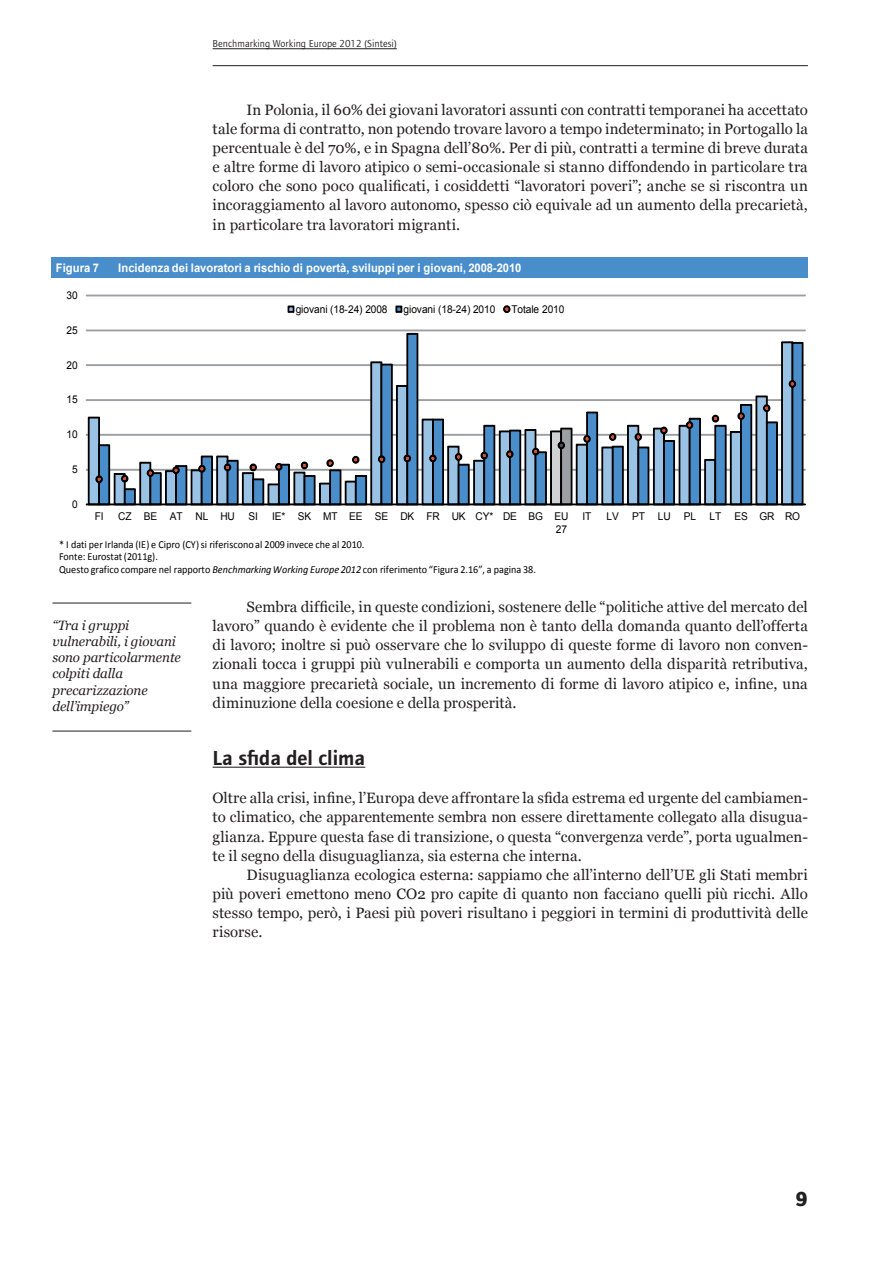
<style>
.page{position:relative;width:893px;height:1263px;background:#fff}
.page>*{position:absolute;margin:0;border:0;box-sizing:border-box;transform-origin:0 0}
.t1{font:600 21px "Foundry Journal";color:#231f20}
.t2{font:700 20.85px "Foundry Journal";color:#231f20}
.t3{font:15px/19.2px "Georgia";letter-spacing:.005em;color:#231f20;text-align:justify}
.t4{font:italic 13.5px/16.2px "Georgia";letter-spacing:-.005em;color:#231f20}
.t5{font:700 11.85px "Arial";letter-spacing:.005em;color:#fff;scale:.95 1}
.t6{font:10.65px/12.8px "Calibri";color:#000;scale:.95 1}
.t7{font:10.65px/12.1px "Arial";letter-spacing:-.005em;color:#000;text-align:right;scale:.95 1}
.t8{font:10.5px "Foundry Journal";color:#231f20}
.s1{font-style:italic}
</style>
<div class="page">
<hr style="left:213px;top:65px;width:595px;height:1px;background:#231f20">
<hr style="left:213px;top:48px;width:184px;height:1px;background:#231f20">
<hr style="left:213px;top:767px;width:152px;height:1px;background:#231f20">
<div style="left:86px;top:469px;width:719px;height:1px;border:1px solid #9ca0a4"></div>
<div style="left:86px;top:434px;width:719px;height:1px;border:1px solid #9ca0a4"></div>
<div style="left:86px;top:400px;width:719px;height:1px;border:1px solid #9ca0a4"></div>
<div style="left:86px;top:365px;width:719px;height:1px;border:1px solid #9ca0a4"></div>
<div style="left:86px;top:330px;width:719px;height:1px;border:1px solid #9ca0a4"></div>
<div style="left:86px;top:295px;width:719px;height:1px;border:1px solid #9ca0a4"></div>
<div style="left:86px;top:504px;width:719px;height:1px;border:1px solid #000"></div>
<svg style="left:88px;top:333px;width:715px;height:172px"></svg>
<svg style="left:288px;top:306px;width:6px;height:7px"></svg>
<svg style="left:396px;top:306px;width:6px;height:7px"></svg>
<svg style="left:503px;top:306px;width:8px;height:7px"></svg>
<div style="left:51px;top:257px;width:757px;height:21px;background:#498dcb"></div>
<hr style="left:52px;top:603px;width:139px;height:1px;background:#231f20">
<hr style="left:52px;top:731px;width:139px;height:1px;background:#231f20">
<p class="t8" style="left:213px;top:38px;width:186px">Benchmarking Working Europe 2012 (Sintesi)</p>
<p class="t3" style="left:213px;top:100px;width:597px;text-indent:34px">In Polonia, il 60% dei giovani lavoratori assunti con contratti temporanei ha accettato tale forma di contratto, non potendo trovare lavoro a tempo indeterminato; in Portogallo la percentuale è del 70%, e in Spagna dell’80%. Per di più, contratti a termine di breve durata e altre forme di lavoro atipico o semi-occasionale si stanno diffondendo in particolare tra coloro che sono poco qualificati, i cosiddetti “lavoratori poveri”; anche se si riscontra un incoraggiamento al lavoro autonomo, spesso ciò equivale ad un aumento della precarietà, in particolare tra lavoratori migranti.</p>
<p class="t5" style="left:56px;top:260px;width:47px">Figura 7</p>
<p class="t5" style="left:118px;top:260px;width:426px">Incidenza dei lavoratori a rischio di povertà, sviluppi per i giovani, 2008-2010</p>
<p class="t7" style="left:67px;top:289px;width:13px">30</p>
<p class="t7" style="left:67px;top:324px;width:13px">25</p>
<p class="t7" style="left:67px;top:359px;width:13px">20</p>
<p class="t7" style="left:67px;top:394px;width:13px">15</p>
<p class="t7" style="left:67px;top:429px;width:13px">10</p>
<p class="t7" style="left:72px;top:463px;width:7px">5</p>
<p class="t7" style="left:72px;top:498px;width:7px">0</p>
<p class="t7" style="left:296px;top:303px;width:98px">giovani (18-24) 2008</p>
<p class="t7" style="left:404px;top:303px;width:98px">giovani (18-24) 2010</p>
<p class="t7" style="left:511px;top:303px;width:57px">Totale 2010</p>
<p class="t7" style="left:95px;top:511px;width:11px">FI</p>
<p class="t7" style="left:118px;top:511px;width:124px">CZ BE AT NL HU</p>
<p class="t7" style="left:249px;top:511px;width:11px">SI</p>
<p class="t7" style="left:272px;top:511px;width:313px">IE* SK MT EE SE DK FR UK CY* DE BG EU<br>27</p>
<p class="t7" style="left:583px;top:511px;width:11px">IT</p>
<p class="t7" style="left:607px;top:511px;width:96px">LV PT LU PL</p>
<p class="t7" style="left:710px;top:511px;width:97px">LT ES GR RO</p>
<p class="t6" style="left:59px;top:538px;width:503px">* I dati per Irlanda (IE) e Cipro (CY) si riferiscono al 2009 invece che al 2010.<br>Fonte: Eurostat (2011g).<br>Questo grafico compare nel rapporto <span class="s1">BenchmarkingWorking Europe 2012</span> con riferimento “Figura 2.16”, a pagina 38.</p>
<p class="t3" style="left:213px;top:598px;width:597px;text-indent:34px">Sembra difficile, in queste condizioni, sostenere delle “politiche attive del mercato del lavoro” quando è evidente che il problema non è tanto della domanda quanto dell’offerta di lavoro; inoltre si può osservare che lo sviluppo di queste forme di lavoro non conven&shy;zionali tocca i gruppi più vulnerabili e comporta un aumento della disparità retributiva, una maggiore precarietà sociale, un incremento di forme di lavoro atipico e, infine, una diminuzione della coesione e della prosperità.</p>
<h1 class="t1" style="left:213px;top:746px;width:154px">La sfida del clima</h1>
<p class="t3" style="left:213px;top:789px;width:597px">Oltre alla crisi, infine, l’Europa deve affrontare la sfida estrema ed urgente del cambiamen&shy;to climatico, che apparentemente sembra non essere direttamente collegato alla disugua&shy;glianza. Eppure questa fase di transizione, o questa “convergenza verde”, porta ugualmen&shy;te il segno della disuguaglianza, sia esterna che interna.</p>
<p class="t3" style="left:213px;top:865px;width:597px;text-indent:34px">Disuguaglianza ecologica esterna: sappiamo che all’interno dell’UE gli Stati membri più poveri emettono meno CO2 pro capite di quanto non facciano quelli più ricchi. Allo stesso tempo, però, i Paesi più poveri risultano i peggiori in termini di produttività delle risorse.</p>
<p class="t4" style="left:52px;top:617px;width:130px">“Tra i gruppi vulnerabili, i giovani sono particolarmente colpiti dalla precarizzazione dell’impiego”</p>
<h2 class="t2" style="left:795px;top:1186px;width:14px">9</h2>
</div>
